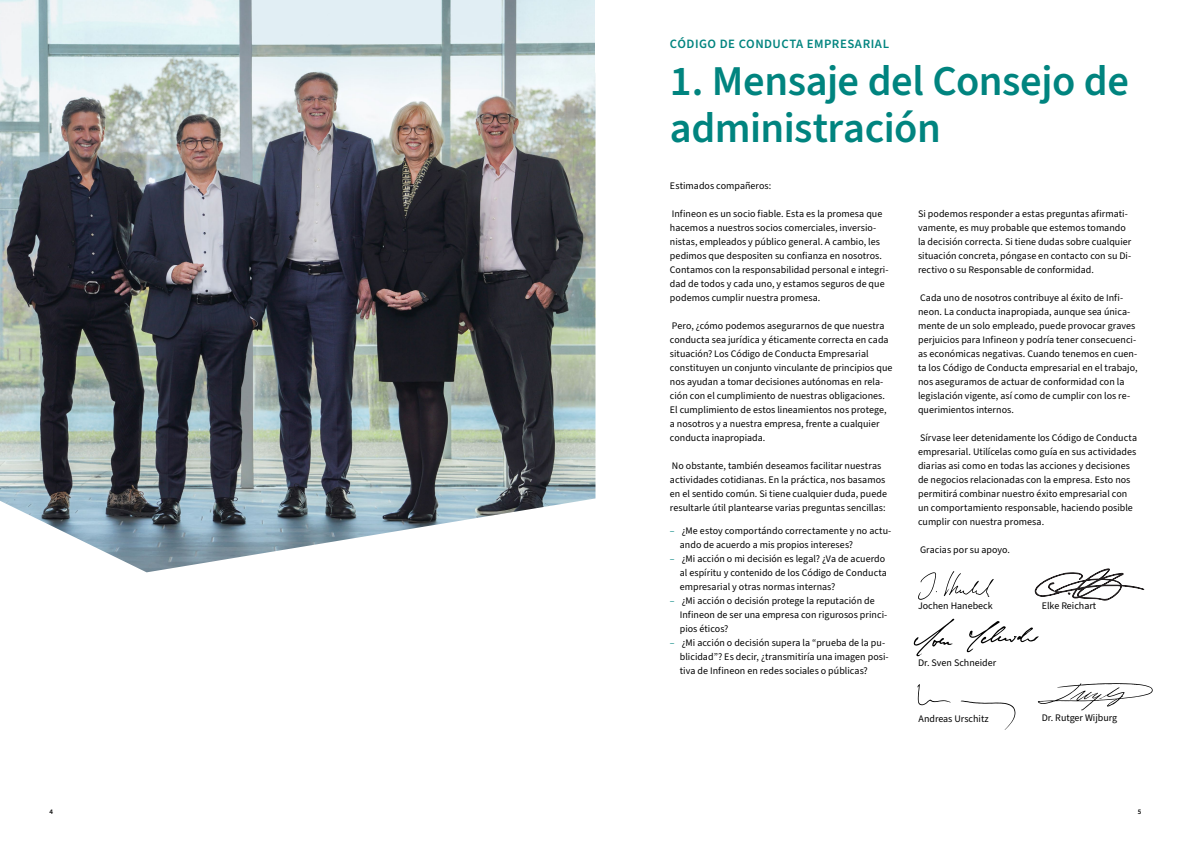
<style>
.page{position:relative;width:1191px;height:842px;background:#fff}
.page>*{position:absolute;margin:0;border:0;box-sizing:border-box;transform-origin:0 0}
.t1{font:600 42.5px/46.8px "Source Sans 3";letter-spacing:-.01em;color:#00847f}
.t2{font:600 12.8px "Source Sans 3";letter-spacing:.04em;color:#00847f}
.t3{font:10px/14px "Source Sans 3";letter-spacing:.005em;color:#000}
.t4{font:600 7px "Source Sans 3";color:#000}
.s1{color:#00847f}
</style>
<div class="page">
<svg style="left:918px;top:571px;width:75px;height:29px"></svg>
<svg style="left:1035px;top:569px;width:109px;height:31px"></svg>
<svg style="left:913px;top:619px;width:125px;height:37px"></svg>
<svg style="left:917px;top:684px;width:98px;height:46px"></svg>
<svg style="left:1037px;top:683px;width:115px;height:27px"></svg>
<img style="left:0;top:0;width:595px;height:572px">
<p class="t2" style="left:670px;top:35px;width:221px">CÓDIGO DE CONDUCTA EMPRESARIAL</p>
<h1 class="t1" style="left:670px;top:59px;width:460px">1. Mensaje del Consejo de administración</h1>
<p class="t3" style="left:670px;top:179px;width:103px">Estimados compañeros:</p>
<p class="t3" style="left:670px;top:207px;width:220px">Infineon es un socio fiable. Esta es la promesa que hacemos a nuestros socios comerciales, inversio&shy;nistas, empleados y público general. A cambio, les pedimos que despositen su confianza en nosotros.<br>Contamos con la responsabilidad personal e integri&shy;dad de todos y cada uno, y estamos seguros de que podemos cumplir nuestra promesa.</p>
<p class="t3" style="left:670px;top:319px;width:224px">Pero, ¿cómo podemos asegurarnos de que nuestra conducta sea jurídica y éticamente correcta en cada situación? Los Código de Conducta Empresarial constituyen un conjunto vinculante de principios que nos ayudan a tomar decisiones autónomas en rela&shy;ción con el cumplimiento de nuestras obligaciones.<br>El cumplimiento de estos lineamientos nos protege, a nosotros y a nuestra empresa, frente a cualquier conducta inapropiada.</p>
<p class="t3" style="left:670px;top:459px;width:218px">No obstante, también deseamos facilitar nuestras actividades cotidianas. En la práctica, nos basamos en el sentido común. Si tiene cualquier duda, puede resultarle útil plantearse varias preguntas sencillas:</p>
<p class="t3" style="left:680px;top:524px;width:213px;text-indent:-10px"><span class="s1">–</span> ¿Me estoy comportándo correctamente y no actu&shy;ando de acuerdo a mis propios intereses?</p>
<p class="t3" style="left:680px;top:552px;width:209px;text-indent:-10px"><span class="s1">–</span> ¿Mi acción o mi decisión es legal? ¿Va de acuerdo al espíritu y contenido de los Código de Conducta empresarial y otras normas internas?</p>
<p class="t3" style="left:680px;top:594px;width:209px;text-indent:-10px"><span class="s1">–</span> ¿Mi acción o decisión protege la reputación de<br>Infineon de ser una empresa con rigurosos princi&shy;pios éticos?</p>
<p class="t3" style="left:680px;top:636px;width:210px;text-indent:-10px"><span class="s1">–</span> ¿Mi acción o decisión supera la “prueba de la pu&shy;blicidad”? Es decir, ¿transmitiría una imagen posi&shy;tiva de Infineon en redes sociales o públicas?</p>
<p class="t3" style="left:918px;top:207px;width:215px">Si podemos responder a estas preguntas afirmati&shy;vamente, es muy probable que estemos tomando la decisión correcta. Si tiene dudas sobre cualquier situación concreta, póngase en contacto con su Di&shy;rectivo o su Responsable de conformidad.</p>
<p class="t3" style="left:918px;top:291px;width:221px">Cada uno de nosotros contribuye al éxito de Infi&shy;neon. La conducta inapropiada, aunque sea única&shy;mente de un solo empleado, puede provocar graves perjuicios para Infineon y podría tener consecuenci&shy;as económicas negativas. Cuando tenemos en cuen&shy;ta los Código de Conducta empresarial en el trabajo, nos aseguramos de actuar de conformidad con la legislación vigente, así como de cumplir con los re&shy;querimientos internos.</p>
<p class="t3" style="left:918px;top:431px;width:220px">Sírvase leer detenidamente los Código de Conducta empresarial. Utilícelas como guía en sus actividades diarias asi como en todas las acciones y decisiones de negocios relacionadas con la empresa. Esto nos permitirá combinar nuestro éxito empresarial con un comportamiento responsable, haciendo posible cumplir con nuestra promesa.</p>
<p class="t3" style="left:920px;top:543px;width:91px">Gracias por su apoyo.</p>
<p class="t3" style="left:918px;top:599px;width:76px">Jochen Hanebeck</p>
<p class="t3" style="left:1041px;top:599px;width:56px">Elke Reichart</p>
<p class="t3" style="left:918px;top:656px;width:80px">Dr. Sven Schneider</p>
<p class="t3" style="left:918px;top:711px;width:72px">Andreas Urschitz</p>
<p class="t3" style="left:1041px;top:711px;width:77px">Dr. Rutger Wijburg</p>
<p class="t4" style="left:50px;top:807px;width:5px">4</p>
<p class="t4" style="left:1137px;top:807px;width:5px">5</p>
</div>
